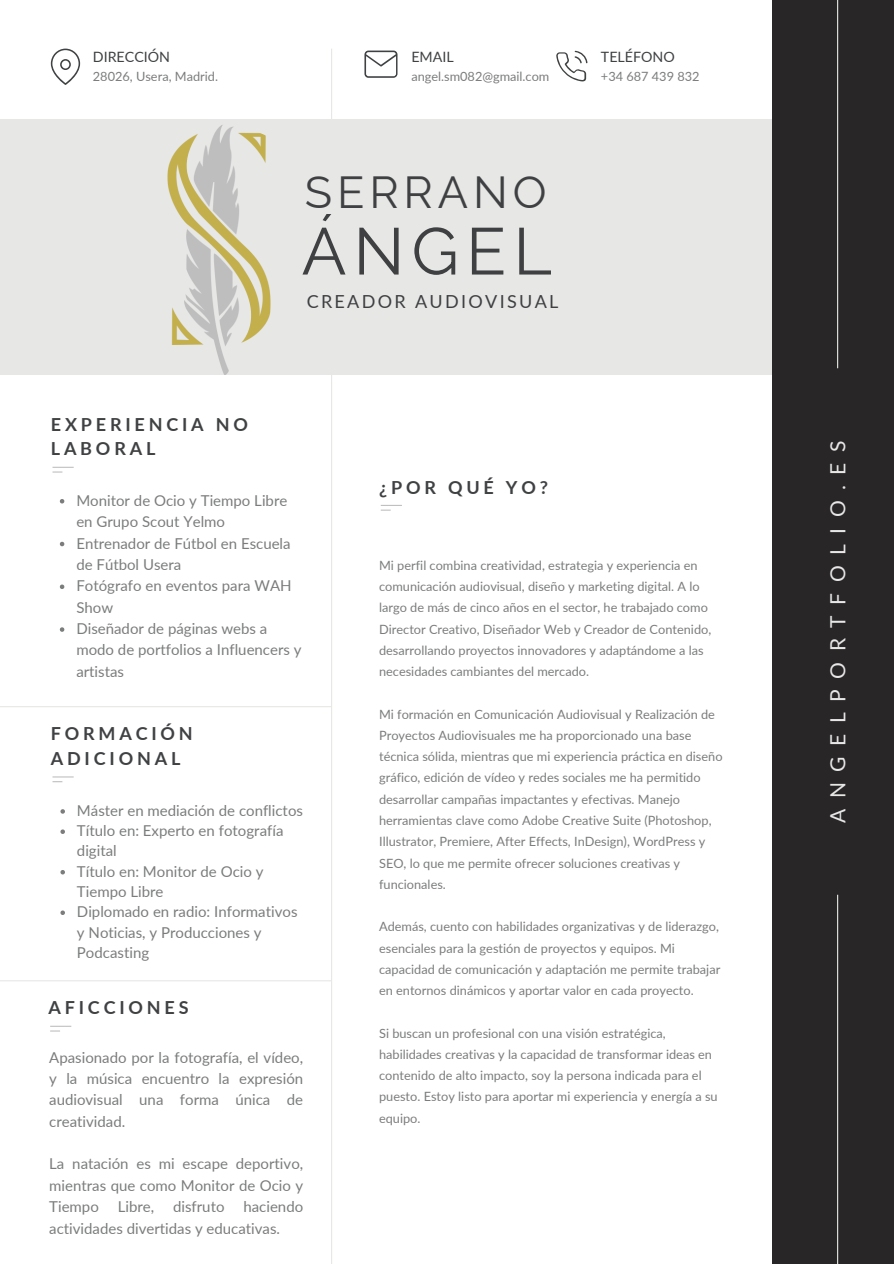
<style>
.page{position:relative;width:894px;height:1264px;background:#fff}
.page>*{position:absolute;margin:0;border:0;box-sizing:border-box;transform-origin:0 0}
.t1{font:66px "Raleway";letter-spacing:.11em;color:#3f4042}
.t2{font:45px "Raleway";letter-spacing:.11em;color:#3f4042}
.t3{font:21px "Lato";letter-spacing:.5em;color:#e7e7e6}
.t4{font:700 18px/24.8px "Lato";letter-spacing:.21em;color:#3f4143}
.t5{font:18px "Lato";letter-spacing:.13em;color:#3f4042}
.t6{font:15px/21.3px "Lato";color:#7b7c7c}
.t7{font:14.25px "Lato";color:#3f4143}
.t8{font:12.75px/21.3px "Lato";color:#7b7c7c}
</style>
<div class="page">
<svg style="left:556px;top:51px;width:31px;height:30px"></svg>
<svg style="left:51px;top:49px;width:29px;height:36px"></svg>
<svg style="left:364px;top:51px;width:33px;height:27px"></svg>
<hr style="left:331px;top:49px;width:1px;height:1214px;background:#e7e7e6">
<hr style="left:0;top:706px;width:331px;height:1px;background:#e7e7e6">
<hr style="left:0;top:980px;width:331px;height:1px;background:#e7e7e6">
<div style="left:0;top:119px;width:773px;height:256px;background:#e7e7e6"></div>
<div style="left:772px;top:0;width:121px;height:1263px;background:#292627"></div>
<hr style="left:836px;top:0;width:1px;height:368px;background:#e7e7e6">
<hr style="left:836px;top:894px;width:1px;height:369px;background:#e7e7e6">
<svg style="left:60px;top:499px;width:4px;height:4px"></svg>
<svg style="left:60px;top:542px;width:4px;height:4px"></svg>
<svg style="left:60px;top:584px;width:4px;height:5px"></svg>
<svg style="left:60px;top:627px;width:4px;height:5px"></svg>
<svg style="left:60px;top:809px;width:5px;height:4px"></svg>
<svg style="left:60px;top:829px;width:5px;height:5px"></svg>
<svg style="left:60px;top:870px;width:5px;height:4px"></svg>
<svg style="left:60px;top:910px;width:5px;height:5px"></svg>
<svg style="left:52px;top:467px;width:22px;height:5px"></svg>
<svg style="left:52px;top:776px;width:22px;height:6px"></svg>
<svg style="left:50px;top:1025px;width:21px;height:6px"></svg>
<svg style="left:380px;top:505px;width:22px;height:5px"></svg>
<img style="left:104px;top:125px;width:230px;height:250px;border-radius:50%">
<p class="t7" style="left:93px;top:48px;width:79px">DIRECCIÓN</p>
<h6 class="t7" style="left:411px;top:48px;width:44px">EMAIL</h6>
<h6 class="t8" style="left:411px;top:65px;width:140px">angel.sm082@gmail.com</h6>
<h6 class="t8" style="left:600px;top:65px;width:100px">+34 687 439 832</h6>
<p class="t7" style="left:600px;top:48px;width:75px">TELÉFONO</p>
<p class="t8" style="left:93px;top:65px;width:127px">28026, Usera, Madrid.</p>
<p class="t2" style="left:305px;top:165px;width:243px">SERRANO</p>
<p class="t1" style="left:301px;top:212px;width:251px">ÁNGEL</p>
<p class="t4" style="left:51px;top:411px;width:199px">EXPERIENCIA NO<br>LABORAL</p>
<p class="t5" style="left:306px;top:290px;width:253px">CREADOR AUDIOVISUAL</p>
<p class="t6" style="left:76px;top:489px;width:212px">Monitor de Ocio y Tiempo Libre en Grupo Scout Yelmo</p>
<p class="t6" style="left:76px;top:532px;width:216px">Entrenador de Fútbol en Escuela de Fútbol Usera</p>
<p class="t6" style="left:76px;top:575px;width:217px">Fotógrafo en eventos para WAH<br>Show</p>
<h2 class="t6" style="left:76px;top:617px;width:227px">Diseñador de páginas webs a modo de portfolios a Influencers y artistas</h2>
<p class="t4" style="left:51px;top:721px;width:143px">FORMACIÓN<br>ADICIONAL</p>
<h1 class="t6" style="left:77px;top:799px;width:227px">Máster en mediación de conflictos</h1>
<h5 class="t6" style="left:77px;top:820px;width:208px;line-height:20.2px">Título en: Experto en fotografía digital</h5>
<p class="t6" style="left:77px;top:860px;width:188px;line-height:20.2px">Título en: Monitor de Ocio y<br>Tiempo Libre</p>
<h4 class="t6" style="left:77px;top:901px;width:222px;line-height:20.2px">Diplomado en radio: Informativos y Noticias, y Producciones y<br>Podcasting</h4>
<h4 class="t4" style="left:48px;top:995px;width:142px">AFICCIONES</h4>
<p class="t6" style="left:49px;top:1046px;width:255px;text-align:justify">Apasionado por la fotografía, el vídeo, y la música encuentro la expresión audiovisual una forma única de creatividad.</p>
<p class="t6" style="left:49px;top:1152px;width:255px;text-align:justify">La natación es mi escape deportivo, mientras que como Monitor de Ocio y Tiempo</p>
<p class="t6" style="left:49px;top:1195px;width:255px;text-indent:194px">haciendo actividades divertidas y educativas.</p>
<p class="t6" style="left:118px;top:1195px;width:38px">Libre,</p>
<p class="t6" style="left:173px;top:1195px;width:53px">disfruto</p>
<p class="t4" style="left:379px;top:474px;width:170px">¿POR QUÉ YO?</p>
<p class="t8" style="left:379px;top:554px;width:333px">Mi perfil combina creatividad, estrategia y experiencia en comunicación audiovisual, diseño y marketing digital. A lo largo de más de cinco años en el sector, he trabajado como Director Creativo, Diseñador Web y Creador de Contenido, desarrollando proyectos innovadores y adaptándome a las necesidades cambiantes del mercado.</p>
<p class="t8" style="left:379px;top:703px;width:345px">Mi formación en Comunicación Audiovisual y Realización de Proyectos Audiovisuales me ha proporcionado una base técnica sólida, mientras que mi experiencia práctica en diseño gráfico, edición de vídeo y redes sociales me ha permitido desarrollar campañas impactantes y efectivas. Manejo herramientas clave como Adobe Creative Suite (Photoshop, Illustrator, Premiere, After Effects, InDesign), WordPress y SEO, lo que me permite ofrecer soluciones creativas y funcionales.</p>
<p class="t8" style="left:379px;top:915px;width:342px">Además, cuento con habilidades organizativas y de liderazgo, esenciales para la gestión de proyectos y equipos. Mi capacidad de comunicación y adaptación me permite trabajar en entornos dinámicos y aportar valor en cada proyecto.</p>
<p class="t8" style="left:379px;top:1022px;width:340px">Si buscan un profesional con una visión estratégica, habilidades creativas y la capacidad de transformar ideas en contenido de alto impacto, soy la persona indicada para el puesto. Estoy listo para aportar mi experiencia y energía a su equipo.</p>
<h3 class="t3" style="left:824px;top:822px;width:383px;rotate:-90deg">ANGELPORTFOLIO.ES</h3>
</div>
